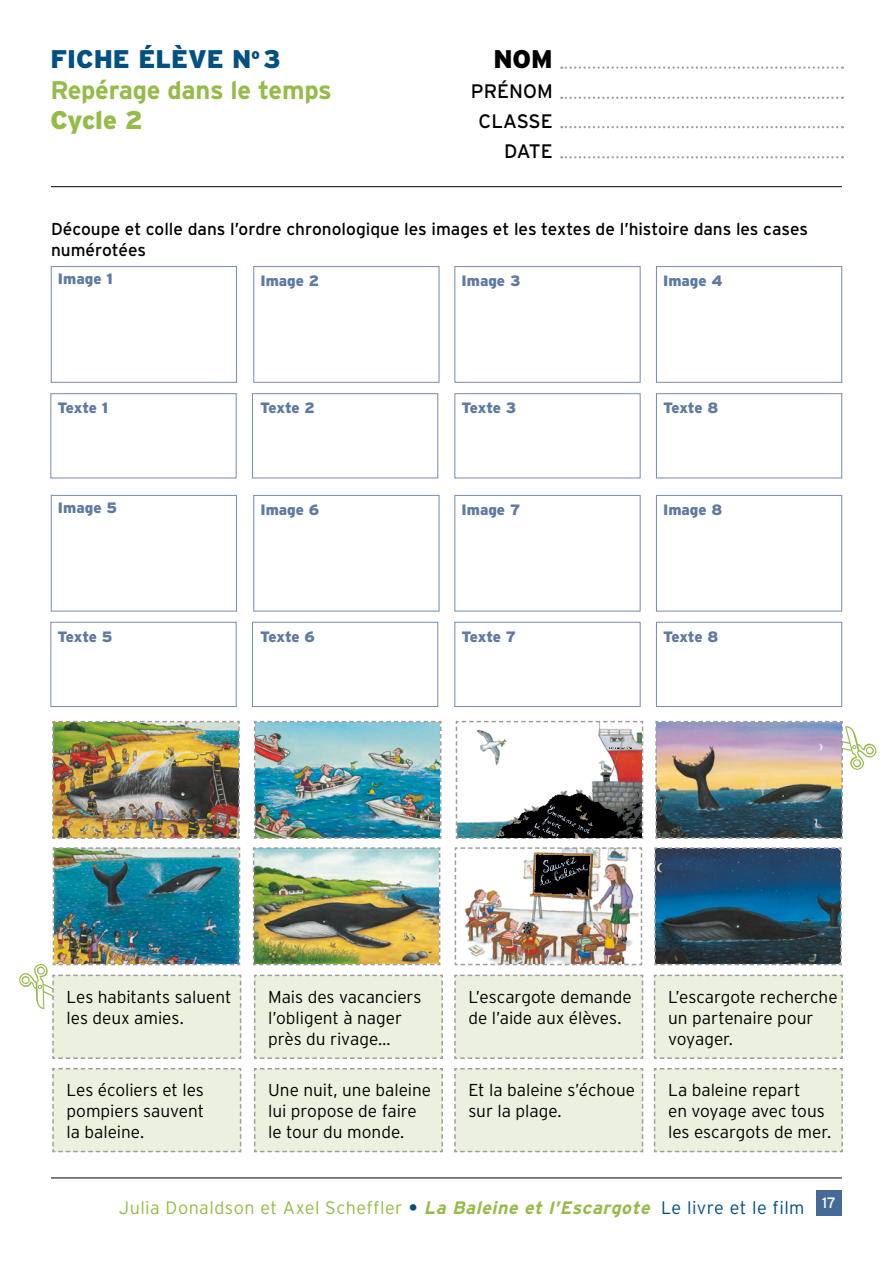
<style>
.page{position:relative;width:893px;height:1263px;background:#fff}
.page>*{position:absolute;margin:0;border:0;box-sizing:border-box;transform-origin:0 0}
.t1{font:700 25.5px/31.5px "Interstate";letter-spacing:-.01em;color:#95bb49}
.t2{font:900 25.5px "Interstate";letter-spacing:-.01em;color:#95bb49}
.t3{font:900 25.5px "Interstate";color:#000}
.t4{font:19.5px/30px "Interstate";color:#000;text-align:right}
.t5{font:300 18px "Interstate";letter-spacing:.025em;color:#95bb49}
.t6{font:300 17.25px/21px "Interstate";letter-spacing:-.005em;color:#000}
.t7{font:17.25px/21px "Interstate";letter-spacing:-.005em;color:#000}
.t8{font:900 15px "Interstate";color:#5e7aa3}
.t9{font:15px "Interstate";color:#fff}
.s1{font-weight:900;color:#005081}
.s2{font-weight:700;color:#005081}
.s3{font-weight:700;font-style:italic}
.s4{color:#005081}
</style>
<div class="page">
<hr style="left:51px;top:1177px;width:791px;height:1px;background:#000">
<svg style="left:561px;top:66px;width:282px;height:3px"></svg>
<svg style="left:561px;top:126px;width:282px;height:2px"></svg>
<svg style="left:561px;top:97px;width:282px;height:2px"></svg>
<svg style="left:561px;top:156px;width:282px;height:2px"></svg>
<hr style="left:51px;top:186px;width:791px;height:1px;background:#000">
<div style="left:816px;top:1191px;width:26px;height:25px;background:#456a97"></div>
<img style="left:254px;top:720px;width:188px;height:119px">
<img style="left:252px;top:847px;width:189px;height:119px">
<img style="left:52px;top:720px;width:188px;height:119px">
<svg style="left:654px;top:847px;width:188px;height:119px;background:#274e68"></svg>
<img style="left:454px;top:847px;width:189px;height:119px">
<svg style="left:50px;top:266px;width:187px;height:117px"></svg>
<svg style="left:50px;top:495px;width:187px;height:117px"></svg>
<svg style="left:253px;top:266px;width:187px;height:117px"></svg>
<svg style="left:253px;top:495px;width:187px;height:117px"></svg>
<svg style="left:454px;top:266px;width:187px;height:117px"></svg>
<svg style="left:454px;top:495px;width:187px;height:117px"></svg>
<svg style="left:454px;top:393px;width:187px;height:86px"></svg>
<svg style="left:454px;top:621px;width:187px;height:86px"></svg>
<svg style="left:50px;top:393px;width:187px;height:86px"></svg>
<svg style="left:50px;top:621px;width:187px;height:86px"></svg>
<svg style="left:656px;top:266px;width:186px;height:117px"></svg>
<svg style="left:656px;top:495px;width:186px;height:117px"></svg>
<svg style="left:656px;top:393px;width:186px;height:86px"></svg>
<svg style="left:656px;top:621px;width:186px;height:86px"></svg>
<svg style="left:252px;top:393px;width:186px;height:86px"></svg>
<svg style="left:252px;top:621px;width:186px;height:86px"></svg>
<svg style="left:455px;top:720px;width:189px;height:119px"></svg>
<div style="left:52px;top:1068px;width:190px;height:85px;background:#ecf1df"></div>
<div style="left:254px;top:974px;width:189px;height:85px;background:#ecf1df"></div>
<div style="left:254px;top:1068px;width:189px;height:85px;background:#ecf1df"></div>
<div style="left:454px;top:974px;width:190px;height:85px;background:#ecf1df"></div>
<div style="left:454px;top:1068px;width:190px;height:85px;background:#ecf1df"></div>
<div style="left:653px;top:974px;width:190px;height:85px;background:#ecf1df"></div>
<svg style="left:653px;top:1068px;width:190px;height:85px;background:#eaeedd"></svg>
<img style="left:655px;top:720px;width:188px;height:119px">
<img style="left:52px;top:847px;width:190px;height:212px">
<h1 class="t1" style="left:50px;top:43px;width:283px"><span class="s1">FICHE ÉLÈVE N</span><sup>o</sup> <span class="s1">3<br></span>Repérage dans le temps</h1>
<h1 class="t2" style="left:50px;top:105px;width:94px">Cycle 2</h1>
<h1 class="t3" style="left:493px;top:43px;width:61px">NOM</h1>
<p class="t4" style="left:471px;top:76px;width:83px">PRÉNOM<br>CLASSE<br>DATE</p>
<p class="t7" style="left:51px;top:218px;width:759px">Découpe et colle dans l’ordre chronologique les images et les textes de l’histoire dans les cases numérotées</p>
<p class="t8" style="left:58px;top:270px;width:56px">Image 1</p>
<p class="t8" style="left:260px;top:272px;width:61px">Image 2</p>
<p class="t8" style="left:462px;top:272px;width:60px">Image 3</p>
<p class="t8" style="left:663px;top:272px;width:61px">Image 4</p>
<p class="t8" style="left:58px;top:399px;width:52px">Texte 1</p>
<p class="t8" style="left:260px;top:399px;width:56px">Texte 2</p>
<p class="t8" style="left:462px;top:399px;width:56px">Texte 3</p>
<p class="t8" style="left:663px;top:399px;width:57px">Texte 8</p>
<p class="t8" style="left:58px;top:498px;width:61px">Image 5</p>
<p class="t8" style="left:260px;top:500px;width:60px">Image 6</p>
<p class="t8" style="left:462px;top:500px;width:60px">Image 7</p>
<p class="t8" style="left:663px;top:500px;width:61px">Image 8</p>
<p class="t8" style="left:58px;top:627px;width:57px">Texte 5</p>
<p class="t8" style="left:260px;top:627px;width:56px">Texte 6</p>
<p class="t8" style="left:462px;top:627px;width:56px">Texte 7</p>
<p class="t8" style="left:663px;top:627px;width:57px">Texte 8</p>
<p class="t6" style="left:66px;top:986px;width:167px">Les habitants saluent les deux amies.</p>
<p class="t6" style="left:66px;top:1079px;width:139px;text-align:justify">Les écoliers et les pompiers sauvent la baleine.</p>
<p class="t6" style="left:268px;top:986px;width:155px">Mais des vacanciers l’obligent à nager près du rivage…</p>
<p class="t6" style="left:268px;top:1079px;width:165px">Une nuit, une baleine lui propose de faire le tour du monde.</p>
<p class="t6" style="left:468px;top:986px;width:165px">L’escargote demande de l’aide aux élèves.</p>
<p class="t6" style="left:468px;top:1079px;width:168px">Et la baleine s’échoue sur la plage.</p>
<p class="t6" style="left:668px;top:986px;width:171px">L’escargote recherche un partenaire pour voyager.</p>
<p class="t6" style="left:668px;top:1079px;width:165px">La baleine repart<br>en voyage avec tous les escargots de mer.</p>
<p class="t5" style="left:119px;top:1197px;width:687px">Julia Donaldson et Axel Scheffler <span class="s2">•</span> <span class="s3">La Baleine et l’Escargote</span> <span class="s4">Le livre et le film</span></p>
<p class="t9" style="left:822px;top:1193px;width:16px">17</p>
</div>
